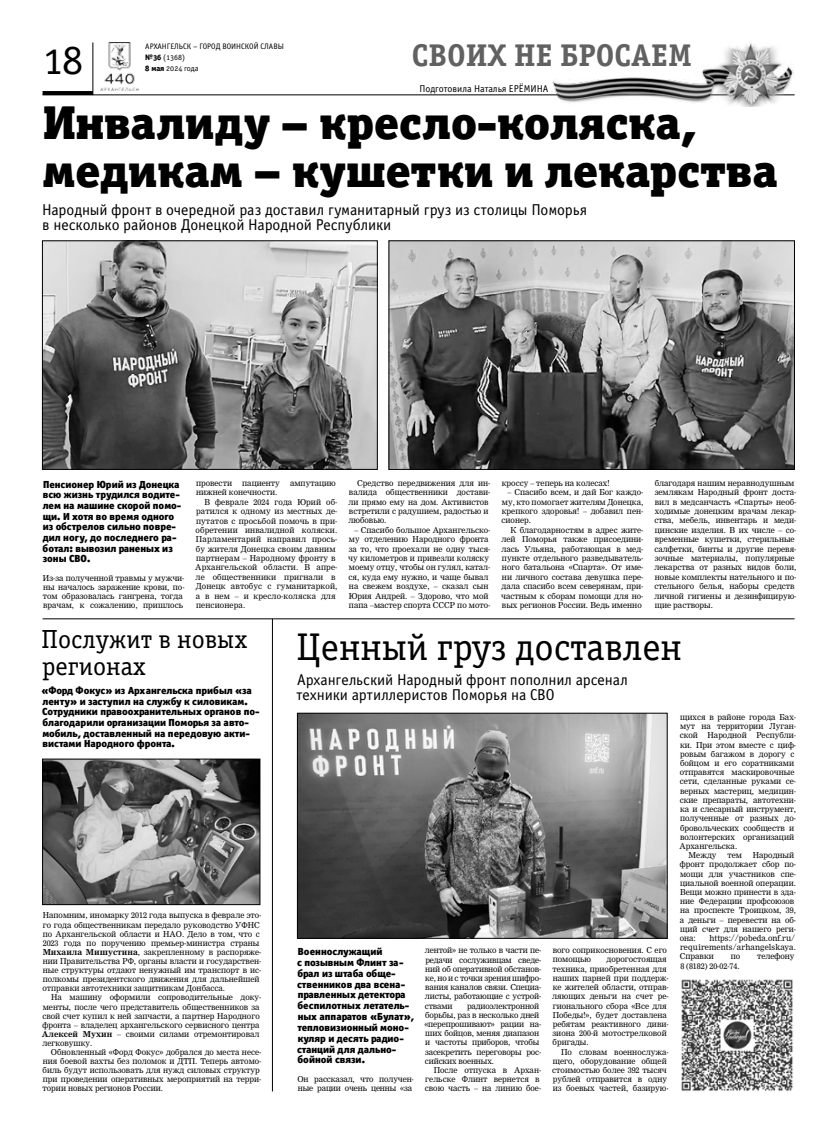
<style>
.page{position:relative;width:823px;height:1134px;background:#fff}
.page>*{position:absolute;margin:0;border:0;box-sizing:border-box;transform-origin:0 0}
.t1{font:47.6px/47.6px "Officina Serif Black OSC";color:#000}
.t2{font:42px "Officina Serif Book OSC";color:#000}
.t3{font:38.7px "Officina Serif Book OSC";color:#000}
.t4{font:31.5px "Officina Serif Bold OSC";color:#616161}
.t5{font:26.2px/26.4px "Officina Serif Book OSC";color:#000}
.t6{font:15.8px/15.8px "Officina Sans Book OSC";letter-spacing:-.005em;color:#000}
.t7{font:10.3px/10.8px "Officina Sans Black C";color:#000}
.t8{font:10px "Officina Sans Book OSC";color:#000}
.t9{font:8px/9.2px "Nimrod Cyr";color:#000}
.t10{font:8px/11px "Officina Sans Book OSC";color:#000}
.s1{font-family:"Officina Sans Extra Bold OSC"}
.s2{font-weight:700}
</style>
<div class="page">
<hr style="left:93px;top:43px;width:1px;height:52px;background:#000">
<hr style="left:43px;top:91px;width:50px;height:4px;background:#000">
<hr style="left:43px;top:95px;width:751px;height:1px;background:#000">
<img style="left:101px;top:43px;width:38px;height:48px">
<img style="left:551px;top:42px;width:243px;height:65px">
<img style="left:299px;top:715px;width:366px;height:221px">
<div style="left:297px;top:713px;width:370px;height:225px;border:1px solid #000"></div>
<img style="left:44px;top:243px;width:331px;height:224px">
<div style="left:42px;top:241px;width:335px;height:228px;border:1px solid #000"></div>
<img style="left:390px;top:243px;width:402px;height:224px">
<div style="left:388px;top:241px;width:406px;height:228px;border:1px solid #000"></div>
<img style="left:681px;top:979px;width:112px;height:112px">
<hr style="left:43px;top:619px;width:751px;height:1px;background:#000">
<hr style="left:272px;top:619px;width:1px;height:472px;background:#000">
<img style="left:44px;top:761px;width:214px;height:142px">
<div style="left:42px;top:759px;width:218px;height:146px;border:1px solid #000"></div>
<h2 class="t2" style="left:43px;top:37px;width:42px">18</h2>
<p class="t10" style="left:145px;top:40px;width:140px">Архангельск – город воинской славы <span class="s1">№36</span> (1368)<br><span class="s1">8 мая</span> 2024 года</p>
<h3 class="t4" style="left:411px;top:38px;width:281px">своих не бросаем</h3>
<p class="t8" style="left:419px;top:83px;width:130px">Подготовила Наталья Ерём ина</p>
<h1 class="t1" style="left:43px;top:99px;width:736px">Инвалиду – кресло-коляска, медикам – кушетки и лекарства</h1>
<h3 class="t6" style="left:42px;top:202px;width:546px">Народный фронт в очередной раз доставил гуманитарный груз из столицы Поморья в несколько районов Донецкой Народной Республики</h3>
<p class="t7" style="left:43px;top:479px;width:140px">Пенсионер Юрий из Донецка всю жизнь трудился водите&shy;лем на машине скорой помо&shy;щи. И хотя во время одного из обстрелов сильно повре&shy;дил ногу, до последнего ра&shy;ботал: вывозил раненых из зоны СВО.</p>
<p class="t9" style="left:43px;top:573px;width:143px">Из-за полученной травмы у мужчи&shy;ны началось заражение крови, по&shy;том образовалась гангрена, тогда врачам, к сожалению, пришлось</p>
<p class="t9" style="left:196px;top:478px;width:38px">провести</p>
<p class="t9" style="left:242px;top:478px;width:39px">пациенту</p>
<p class="t9" style="left:290px;top:478px;width:47px">ампутацию</p>
<p class="t9" style="left:196px;top:488px;width:83px">нижней конечности.</p>
<p class="t9" style="left:204px;top:497px;width:134px">В феврале 2024 года Юрий об-</p>
<p class="t9" style="left:196px;top:507px;width:143px">ратился к одному из местных де-</p>
<p class="t9" style="left:196px;top:516px;width:143px">путатов с просьбой помочь в при-</p>
<p class="t9" style="left:195px;top:525px;width:143px">обретении инвалидной коляски.</p>
<p class="t9" style="left:196px;top:535px;width:143px">Парламентарий направил прось-</p>
<p class="t9" style="left:196px;top:544px;width:141px">бу жителя Донецка своим давним</p>
<p class="t9" style="left:196px;top:554px;width:141px">партнерам – Народному фронту в</p>
<p class="t9" style="left:195px;top:563px;width:144px">Архангельской области. В апре-</p>
<p class="t9" style="left:195px;top:572px;width:141px">ле общественники пригнали в</p>
<p class="t9" style="left:195px;top:582px;width:143px">Донецк автобус с гуманитаркой,</p>
<p class="t9" style="left:196px;top:591px;width:141px">а в нем – и кресло-коляска для</p>
<p class="t9" style="left:196px;top:600px;width:51px">пенсионера.</p>
<p class="t9" style="left:348px;top:478px;width:143px;text-indent:9px">Средство передвижения для ин&shy;валида общественники достави&shy;ли прямо ему на дом. Активистов встретили с радушием, радостью и любовью.</p>
<p class="t9" style="left:348px;top:525px;width:144px;text-indent:6px">– Спасибо большое Архангельско&shy;му отделению Народного фронта за то, что проехали не одну тыся&shy;чу километров и привезли коляску моему отцу, чтобы он гулял, катал&shy;ся, куда ему нужно, и чаще бывал на свежем воздухе, – сказал сын<br>Юрия Андрей. – Здорово, что мой папа –мастер спорта СССР по мото-</p>
<p class="t9" style="left:501px;top:478px;width:109px">кроссу – теперь на колесах!</p>
<p class="t9" style="left:501px;top:488px;width:143px;text-align:justify;text-indent:6px">– Спасибо всем, и дай Бог каждо&shy;му, кто помогает жителям Донецка, крепкого здоровья! – добавил пен&shy;сионер.</p>
<p class="t9" style="left:501px;top:525px;width:144px;text-align:justify;text-indent:9px">К благодарностям в адрес жите&shy;лей Поморья также присоедини&shy;лась Ульяна, работающая в мед&shy;пункте отдельного разведыватель&shy;ного батальона «Спарта». От име&shy;ни личного состава девушка пере&shy;дала спасибо всем северянам, при&shy;частным к сборам помощи для но&shy;вых регионов России. Ведь именно</p>
<p class="t9" style="left:654px;top:478px;width:143px">благодаря нашим неравнодушным землякам Народный фронт доста&shy;вил в медсанчасть «Спарты» необ&shy;ходимые донецким врачам лекар&shy;ства, мебель, инвентарь и меди&shy;цинские изделия. В их числе – со&shy;временные кушетки, стерильные салфетки, бинты и другие перевя&shy;зочные материалы, популярные лекарства от разных видов боли, новые комплекты нательного и по&shy;стельного белья, наборы средств личной гигиены и дезинфицирую&shy;щие растворы.</p>
<h3 class="t5" style="left:41px;top:627px;width:207px">Послужит в новых регионах</h3>
<p class="t7" style="left:41px;top:685px;width:220px">«Форд Фокус» из Архангельска прибыл «за ленту» и заступил на службу к силовикам.<br>Сотрудники правоохранительных органов по&shy;благодарили организации Поморья за авто&shy;мобиль, доставленный на передовую акти&shy;вистами Народного фронта.</p>
<p class="t9" style="left:42px;top:911px;width:220px">Напомним, иномарку 2012 года выпуска в феврале это&shy;го года общественникам передало руководство УФНС по Архангельской области и НАО. Дело в том, что с 2023 года по поручению премьер-министра страны <span class="s2">Михаила Мишустина</span>, закрепленному в распоряже&shy;нии Правительства РФ, органы власти и государствен&shy;ные структуры отдают ненужный им транспорт в ис&shy;полкомы президентского движения для дальнейшей отправки автотехники защитникам Донбасса.</p>
<p class="t9" style="left:42px;top:993px;width:221px;text-indent:9px">На машину оформили сопроводительные доку&shy;менты, после чего представитель общественников за свой счет купил к ней запчасти, а партнер Народного фронта – владелец архангельского сервисного центра <span class="s2">Алексей Мухин</span> – своими силами отремонтировал легковушку.</p>
<p class="t9" style="left:42px;top:1047px;width:220px;text-indent:8px">Обновленный «Форд Фокус» добрался до места несе&shy;ния боевой вахты без поломок и ДТП. Теперь автомо&shy;биль будут использовать для нужд силовых структур при проведении оперативных мероприятий на терри&shy;тории новых регионов России.</p>
<h3 class="t3" style="left:296px;top:626px;width:387px">Ценный груз доставлен</h3>
<h3 class="t6" style="left:296px;top:672px;width:333px">Архангельский Народный фронт пополнил арсенал техники артиллеристов Поморья на СВО</h3>
<p class="t7" style="left:297px;top:946px;width:118px">Военнослужащий<br>с позывным Флинт за&shy;брал из штаба обще&shy;ственников два всена&shy;правленных детектора беспилотных летатель&shy;ных аппаратов «Булат», тепловизионный моно&shy;куляр и десять радио&shy;станций для дально&shy;бойной связи.</p>
<p class="t9" style="left:297px;top:1074px;width:118px">Он рассказал, что получен&shy;ные рации очень ценны «за</p>
<p class="t9" style="left:424px;top:946px;width:118px;text-align:justify">лентой» не только в части пе&shy;редачи сослуживцам сведе&shy;ний об оперативной обстанов&shy;ке, но и с точки зрения шифро&shy;вания каналов связи. Специа&shy;листы, работающие с устрой&shy;ствами</p>
<p class="t9" style="left:424px;top:1001px;width:118px;text-indent:42px">радиоэлектронной борьбы, раз в несколько дней «перепрошивают» рации на&shy;ших бойцов, меняя диапазон и частоты приборов, чтобы засекретить переговоры рос&shy;сийских военных.</p>
<p class="t9" style="left:424px;top:1065px;width:118px;text-indent:9px">После отпуска в Архан&shy;гельске Флинт вернется в свою часть – на линию бое-</p>
<p class="t9" style="left:552px;top:946px;width:116px">вого соприкосновения. С его помощью</p>
<p class="t9" style="left:552px;top:955px;width:118px;text-indent:54px">дорогостоящая техника, приобретенная для наших парней при поддерж&shy;ке жителей области, отправ&shy;ляющих деньги на счет ре&shy;гионального сбора «Все для<br>Победы!», будет доставлена ребятам реактивного диви&shy;зиона 200-й мотострелковой бригады.</p>
<p class="t9" style="left:552px;top:1047px;width:118px;text-indent:9px">По словам военнослужа&shy;щего, оборудование общей стоимостью более 392 тысяч рублей отправится в одну из боевых частей, базирую-</p>
<p class="t9" style="left:679px;top:712px;width:117px">щихся в районе города Бах-</p>
<p class="t9" style="left:679px;top:722px;width:117px">мут на территории Луган-</p>
<p class="t9" style="left:679px;top:731px;width:118px">ской Народной Республи-</p>
<p class="t9" style="left:679px;top:740px;width:117px">ки. При этом вместе с циф-</p>
<p class="t9" style="left:679px;top:749px;width:116px">ровым багажом в дорогу с</p>
<p class="t9" style="left:679px;top:758px;width:116px">бойцом и его соратниками</p>
<p class="t9" style="left:679px;top:768px;width:116px">отправятся маскировочные</p>
<p class="t9" style="left:679px;top:777px;width:118px">сети, сделанные руками се-</p>
<p class="t9" style="left:679px;top:786px;width:117px">верных мастериц, медицин-</p>
<p class="t9" style="left:679px;top:795px;width:118px">ские препараты, автотехни-</p>
<p class="t9" style="left:679px;top:804px;width:117px">ка и слесарный инструмент,</p>
<p class="t9" style="left:679px;top:814px;width:117px">полученные от разных до-</p>
<p class="t9" style="left:679px;top:823px;width:116px">бровольческих сообществ и</p>
<p class="t9" style="left:679px;top:832px;width:115px">волонтерских организаций</p>
<p class="t9" style="left:679px;top:841px;width:59px">Архангельска.</p>
<p class="t9" style="left:688px;top:851px;width:29px">Между</p>
<p class="t9" style="left:727px;top:851px;width:16px">тем</p>
<p class="t9" style="left:679px;top:851px;width:118px;text-indent:73px">Народный фронт продолжает сбор по&shy;мощи для участников спе&shy;циальной военной операции.<br>Вещи можно принести в зда&shy;ние Федерации профсоюзов на проспекте Троицком, 39, а деньги – перевести на об&shy;щий счет для нашего реги&shy;она:</p>
<p class="t9" style="left:679px;top:933px;width:118px;text-align:justify;text-indent:30px">https://pobeda.onf.ru/ requirements/arhangelskaya.<br>Справки</p>
<p class="t9" style="left:730px;top:952px;width:11px">по</p>
<p class="t9" style="left:756px;top:952px;width:39px">телефону</p>
<p class="t9" style="left:680px;top:961px;width:61px">8 (8182) 20-02-74.</p>
</div>
